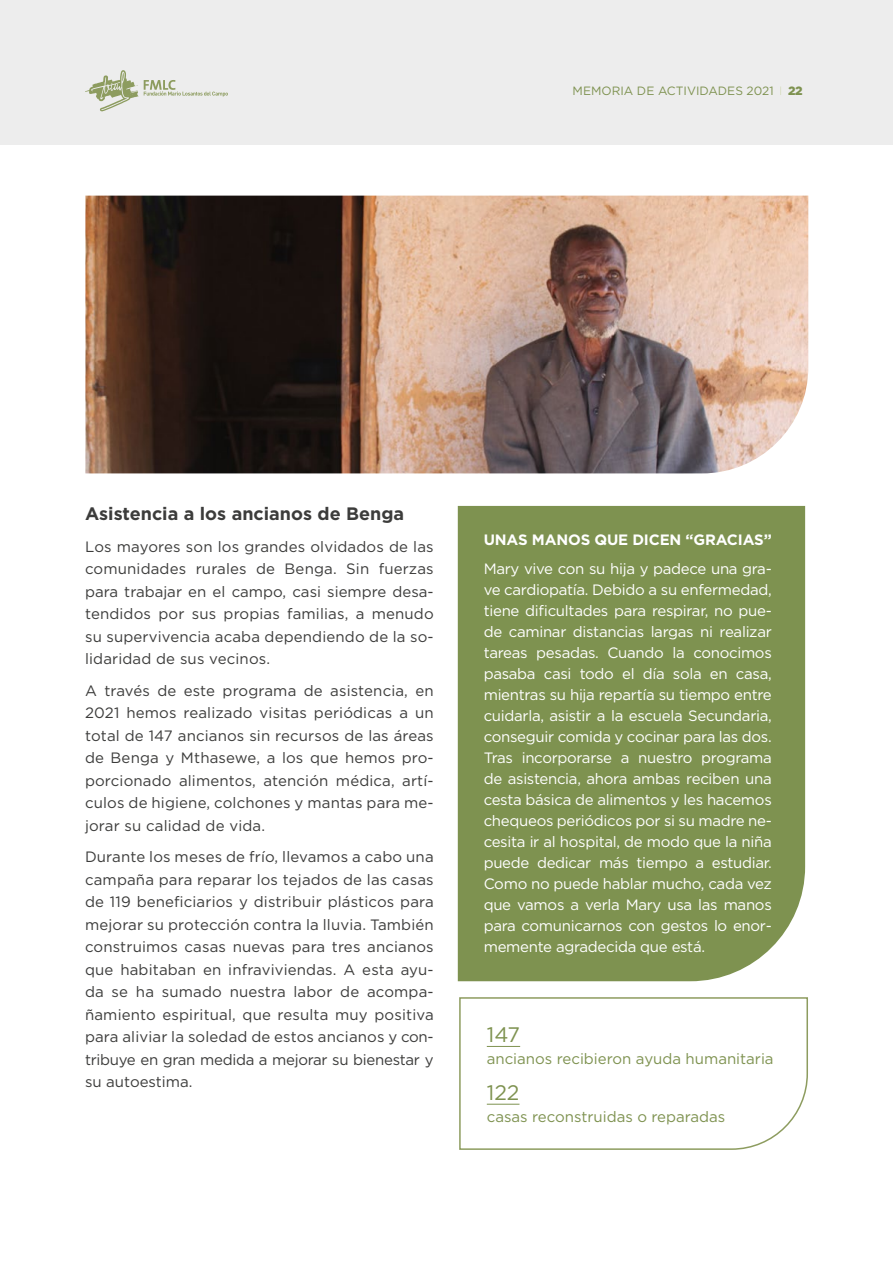
<style>
.page{position:relative;width:893px;height:1263px;background:#fff}
.page>*{position:absolute;margin:0;border:0;box-sizing:border-box;transform-origin:0 0}
.t1{font:21px "Gotham";color:#7e9250}
.t2{font:700 18px "Gotham";color:#3c3c3b}
.t3{font:15px/22.5px "Gotham";letter-spacing:.01em;color:#3c3c3b;text-align:justify}
.t4{font:15px/21px "Gotham";letter-spacing:-.02em;color:#fff;text-align:justify}
.t5{font:15px "Gotham";color:#7e9250}
.t6{font:700 15px "Gotham";letter-spacing:-.01em;color:#fff}
.t7{font:12px "Gotham";color:#7e9250}
.s1{font-weight:900}
</style>
<div class="page">
<div style="left:0;top:0;width:893px;height:145px;background:#ededed"></div>
<svg style="left:85px;top:70px;width:53px;height:41px"></svg>
<svg style="left:144px;top:80px;width:84px;height:17px"></svg>
<img style="left:85px;top:196px;width:723px;height:277px">
<svg style="left:459px;top:997px;width:349px;height:153px"></svg>
<div style="left:458px;top:506px;width:347px;height:475px;background:#7e9250"></div>
<p class="t7" style="left:573px;top:83px;width:231px">MEMORIA DE ACTIVIDADES 2021 <span class="s1">22</span></p>
<p class="t2" style="left:85px;top:502px;width:321px">Asistencia a los ancianos de Benga</p>
<p class="t3" style="left:85px;top:535px;width:350px">Los mayores son los grandes olvidados de las comunidades rurales de Benga. Sin fuerzas para trabajar en el campo, casi siempre desa&shy;tendidos por sus propias familias, a menudo su supervivencia acaba dependiendo de la so&shy;lidaridad de sus vecinos.</p>
<p class="t3" style="left:85px;top:679px;width:350px">A través de este programa de asistencia, en 2021 hemos realizado visitas periódicas a un total de 147 ancianos sin recursos de las áreas de Benga y Mthasewe, a los que hemos pro&shy;porcionado alimentos, atención médica, artí&shy;culos de higiene, colchones y mantas para me&shy;jorar su calidad de vida.</p>
<p class="t3" style="left:85px;top:845px;width:350px">Durante los meses de frío, llevamos a cabo una campaña para reparar los tejados de las casas de 119 beneficiarios y distribuir plásticos para mejorar su protección contra la lluvia. También construimos casas nuevas para tres ancianos que habitaban en infraviviendas. A esta ayu&shy;da se ha sumado nuestra labor de acompa&shy;ñamiento espiritual, que resulta muy positiva para aliviar la soledad de estos ancianos y con&shy;tribuye en gran medida a mejorar su bienestar y su autoestima.</p>
<p class="t6" style="left:484px;top:529px;width:290px">UNAS MANOS QUE DICEN “GRACIAS”</p>
<p class="t4" style="left:484px;top:558px;width:290px">Mary vive con su hija y padece una gra&shy;ve cardiopatía. Debido a su enfermedad, tiene dificultades para respirar, no pue&shy;de caminar distancias largas ni realizar tareas pesadas. Cuando la conocimos pasaba casi todo el día sola en casa, mientras su hija repartía su tiempo entre cuidarla, asistir a la escuela Secundaria, conseguir comida y cocinar para las dos.<br>Tras incorporarse a nuestro programa de asistencia, ahora ambas reciben una cesta básica de alimentos y les hacemos chequeos periódicos por si su madre ne&shy;cesita ir al hospital, de modo que la niña puede dedicar más tiempo a estudiar.<br>Como no puede hablar mucho, cada vez que vamos a verla Mary usa las manos para comunicarnos con gestos lo enor&shy;memente agradecida que está.</p>
<h1 class="t1" style="left:487px;top:1021px;width:35px">147</h1>
<p class="t5" style="left:487px;top:1049px;width:288px">ancianos recibieron ayuda humanitaria</p>
<h1 class="t1" style="left:487px;top:1079px;width:34px">122</h1>
<p class="t5" style="left:487px;top:1107px;width:240px">casas reconstruidas o reparadas</p>
</div>
